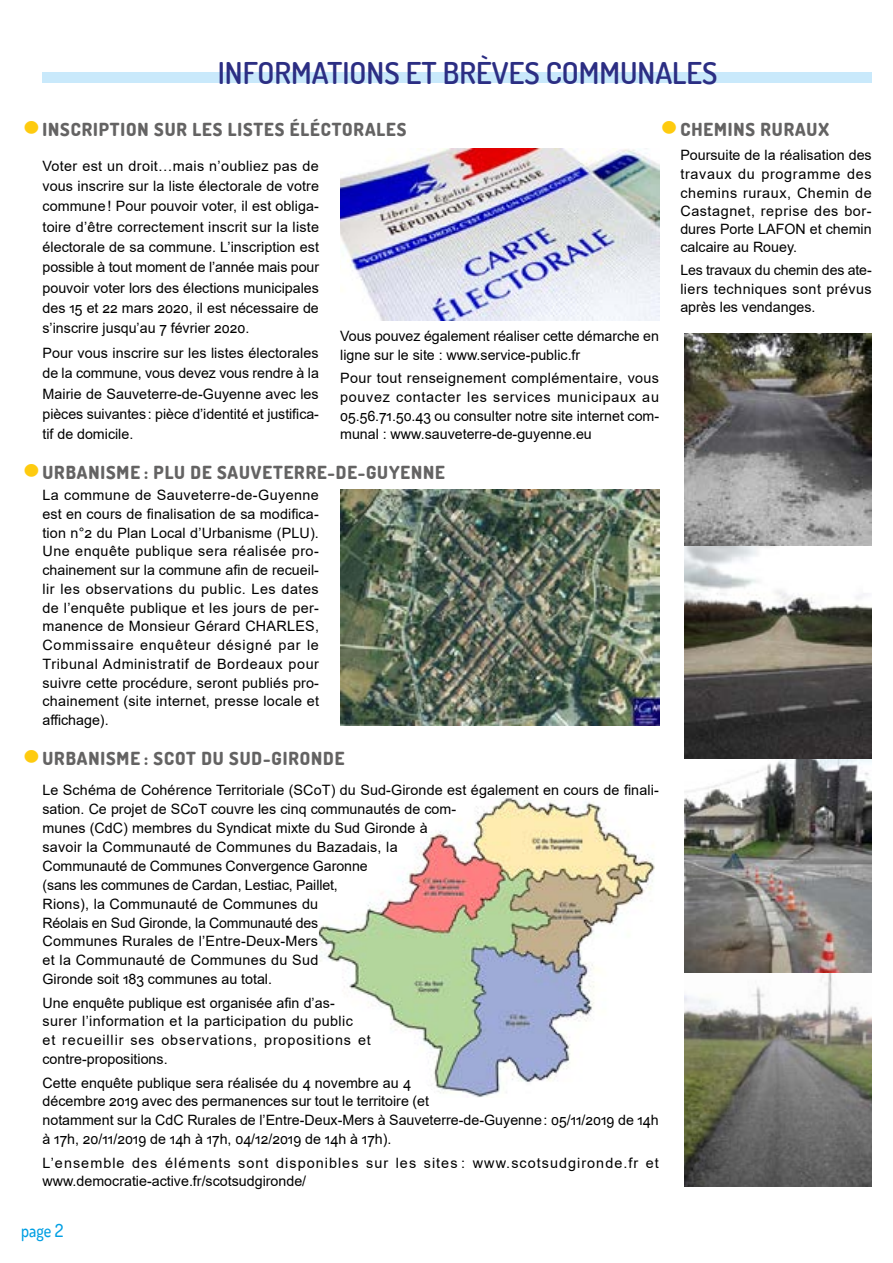
<style>
.page{position:relative;width:893px;height:1263px;background:#fff}
.page>*{position:absolute;margin:0;border:0;box-sizing:border-box;transform-origin:0 0}
.t1{font:600 30px "Dosis";color:#2c2e83}
.t2{font:800 18px "Dosis";letter-spacing:.05em;color:#646363}
.t3{font:500 18px "Dosis";color:#009fe3;scale:.9 1}
.t4{font:14.25px/18.8px "Arial";color:#000;text-align:justify}
.t5{font:14.25px/18.9px "Arial";letter-spacing:.025em;color:#000}
.t6{font:14.25px/18.9px "Arial";letter-spacing:.07em;color:#000}
.s1{font-size:48px;color:#fecb0f}
</style>
<div class="page">
<div style="left:43px;top:73px;width:829px;height:10px;background:#c9e9fb"></div>
<img style="left:340px;top:490px;width:319px;height:235px">
<img style="left:319px;top:796px;width:336px;height:302px">
<img style="left:684px;top:333px;width:188px;height:853px">
<img style="left:340px;top:149px;width:319px;height:171px">
<h1 class="t1" style="left:218px;top:53px;width:501px">INFORMATIONS ET BRÈVES COMMUNALES</h1>
<p class="t2" style="left:23px;top:118px;width:385px"><span class="s1">•</span>INSCRIPTION SUR LES LISTES ÉLÉCTORALES</p>
<p class="t4" style="left:43px;top:155px;width:278px;line-height:20.4px">Voter est un droit…mais n’oubliez pas de vous inscrire sur la liste électorale de votre commune! Pour pouvoir voter, il est obliga&shy;toire d’être correctement inscrit sur la liste électorale de sa commune. L’inscription est possible à tout moment de l’année mais pour pouvoir voter lors des élections municipales des 15 et 22 mars 2020, il est nécessaire de s’inscrire jusqu’au 7 février 2020.</p>
<p class="t4" style="left:43px;top:343px;width:278px;line-height:20.4px">Pour vous inscrire sur les listes électorales de la commune, vous devez vous rendre à la Mairie de Sauveterre-de-Guyenne avec les pièces suivantes: pièce d’identité et justifica&shy;tif de domicile.</p>
<p class="t2" style="left:661px;top:118px;width:169px"><span class="s1">•</span> CHEMINS RURAUX</p>
<p class="t4" style="left:680px;top:146px;width:193px;line-height:18.3px">Poursuite de la réalisation des travaux du programme des chemins ruraux, Chemin de Castagnet, reprise des bor&shy;dures Porte LAFON et chemin calcaire au Rouey.</p>
<p class="t4" style="left:680px;top:260px;width:193px">Les travaux du chemin des ate&shy;liers techniques sont prévus après les vendanges.</p>
<p class="t4" style="left:340px;top:327px;width:320px">Vous pouvez également réaliser cette démarche en ligne sur le site : www.service-public.fr</p>
<p class="t4" style="left:340px;top:369px;width:320px">Pour tout renseignement complémentaire, vous pouvez contacter les services municipaux au 05.56.71.50.43 ou consulter notre site internet com&shy;munal : www.sauveterre-de-guyenne.eu</p>
<p class="t2" style="left:23px;top:461px;width:423px"><span class="s1">•</span> URBANISME : PLU DE SAUVETERRE-DE-GUYENNE</p>
<p class="t4" style="left:43px;top:486px;width:278px">La commune de Sauveterre-de-Guyenne est en cours de finalisation de sa modifica&shy;tion n°2 du Plan Local d’Urbanisme (PLU).<br>Une enquête publique sera réalisée pro&shy;chainement sur la commune afin de recueil&shy;lir les observations du public. Les dates de l’enquête publique et les jours de per&shy;manence de Monsieur Gérard CHARLES, Commissaire enquêteur désigné par le Tribunal Administratif de Bordeaux pour suivre cette procédure, seront publiés pro&shy;chainement (site internet, presse locale et affichage).</p>
<p class="t2" style="left:23px;top:747px;width:322px"><span class="s1">•</span> URBANISME : SCOT DU SUD-GIRONDE</p>
<p class="t4" style="left:43px;top:780px;width:618px;text-align:left">Le Schéma de Cohérence Territoriale (SCoT) du Sud-Gironde est également en cours de finali&shy;sation. Ce projet de SCoT couvre les cinq communautés de com-<br>munes (CdC) membres du Syndicat mixte du Sud Gironde à<br>savoir la Communauté de Communes du Bazadais, la<br>Communauté de Communes Convergence Garonne<br>(sans les communes de Cardan, Lestiac, Paillet,<br>Rions), la Communauté de Communes du<br>Réolais en Sud Gironde, la Communauté des<br>Communes Rurales de l’Entre-Deux-Mers<br>et la Communauté de Communes du Sud<br>Gironde soit 183 communes au total.</p>
<p class="t5" style="left:43px;top:993px;width:330px">Une enquête publique est organisée afin d’as&shy;surer l’information et la participation du public<br>et recueillir ses observations, propositions et contre-propositions.</p>
<p class="t4" style="left:43px;top:1073px;width:618px;text-align:left">Cette enquête publique sera réalisée du 4 novembre au 4<br>décembre 2019 avec des permanences sur tout le territoire (et<br>notamment sur la CdC Rurales de l’Entre-Deux-Mers à Sauveterre-de-Guyenne: 05/11/2019 de 14h à 17h, 20/11/2019 de 14h à 17h, 04/12/2019 de 14h à 17h).</p>
<p class="t6" style="left:43px;top:1153px;width:618px">L’ensemble des éléments sont disponibles sur les sites : www.scotsudgironde.fr et www.democratie-active.fr/scotsudgironde/</p>
<p class="t3" style="left:21px;top:1219px;width:48px">page 2</p>
</div>
